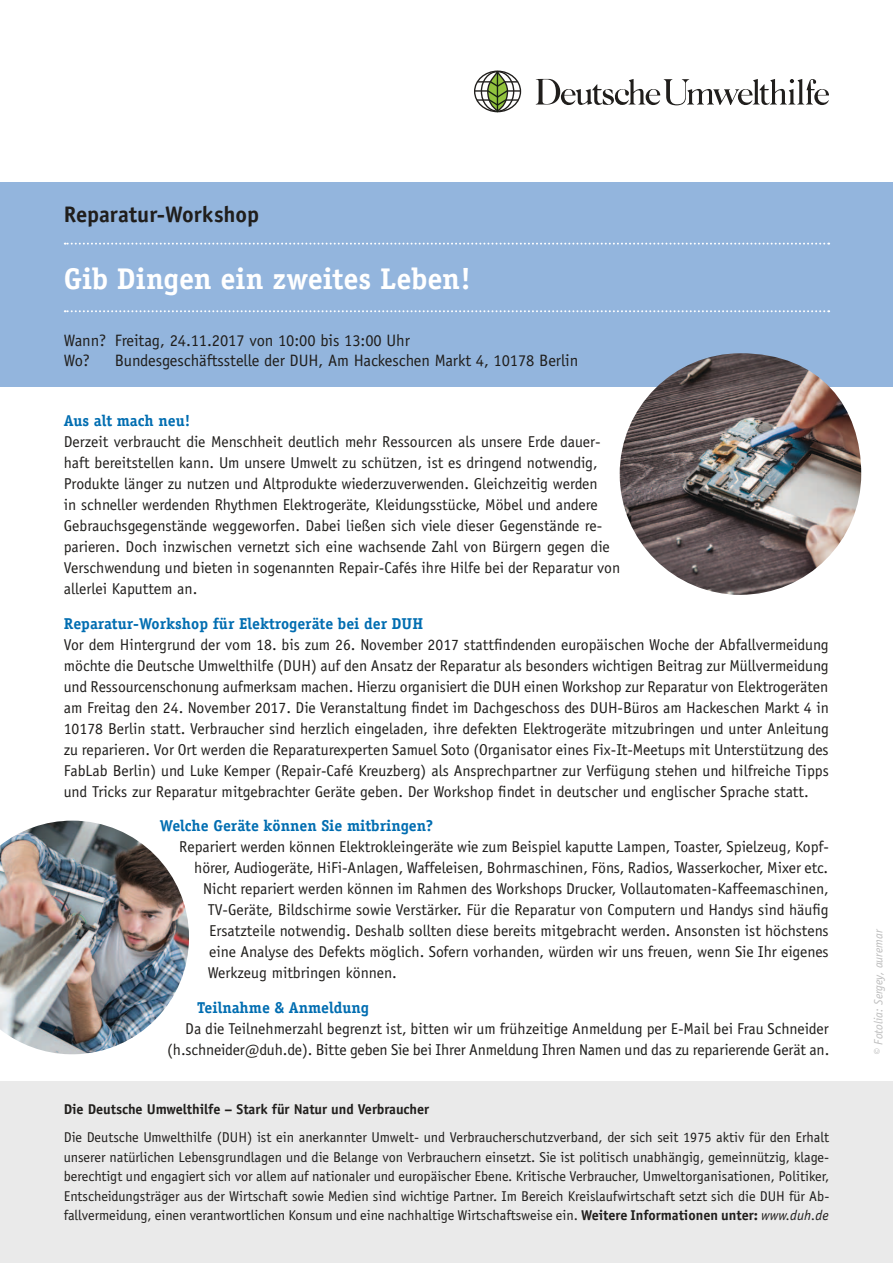
<style>
.page{position:relative;width:893px;height:1263px;background:#fff}
.page>*{position:absolute;margin:0;border:0;box-sizing:border-box;transform-origin:0 0}
.t1{font:700 30px "Officina Serif";color:#fff}
.t2{font:700 22.5px "Officina Sans";color:#201e1c}
.t3{font:16.5px/20.7px "Officina Sans";letter-spacing:-.005em;color:#201e1c}
.t4{font:15.75px/21px "Officina Sans";color:#201e1c}
.t5{font:700 15.75px "Officina Serif";color:#006db1}
.t6{font:14.25px/19.5px "Officina Sans";color:#201e1c;text-align:justify}
.t7{font:700 14.25px "Officina Sans";letter-spacing:-.005em;color:#201e1c}
.t8{font:italic 12px "Officina Sans";color:#bdbdbd}
.s1{font-weight:700}
.s2{font-style:italic}
</style>
<div class="page">
<div style="left:0;top:1082px;width:893px;height:181px;background:#eaeaea"></div>
<div style="left:0;top:183px;width:893px;height:204px;background:#93b5dd"></div>
<svg style="left:475px;top:71px;width:45px;height:41px"></svg>
<div style="left:474px;top:71px;width:47px;height:41px;border:1px solid #201e1c;border-radius:50%"></div>
<svg style="left:481px;top:72px;width:33px;height:39px"></svg>
<div style="left:481px;top:71px;width:33px;height:41px;border:1px solid #201e1c;border-radius:50%"></div>
<svg style="left:536px;top:79px;width:293px;height:27px"></svg>
<svg style="left:488px;top:71px;width:19px;height:40px"></svg>
<div style="left:487px;top:70px;width:21px;height:41px;border:1px solid #201e1c;border-radius:50%"></div>
<hr style="left:497px;top:72px;width:1px;height:40px;background:#162112">
<svg style="left:475px;top:80px;width:45px;height:27px"></svg>
<svg style="left:65px;top:243px;width:764px;height:2px"></svg>
<svg style="left:65px;top:310px;width:764px;height:2px"></svg>
<img style="left:0;top:821px;width:189px;height:233px">
<img style="left:620px;top:353px;width:241px;height:242px;border-radius:121px">
<h2 class="t2" style="left:64px;top:200px;width:197px">Reparatur-Workshop</h2>
<h1 class="t1" style="left:64px;top:260px;width:409px">Gib Dingen ein zweites Leben!</h1>
<p class="t3" style="left:64px;top:330px;width:348px">Wann? Freitag, 24.11.2017 von 10:00 bis 13:00 Uhr<br>Wo?</p>
<p class="t3" style="left:115px;top:350px;width:465px">Bundesgeschäftsstelle der DUH, Am Hackeschen Markt 4, 10178 Berlin</p>
<p class="t5" style="left:64px;top:411px;width:128px">Aus alt mach neu!</p>
<p class="t4" style="left:64px;top:431px;width:558px">Derzeit verbraucht die Menschheit deutlich mehr Ressourcen als unsere Erde dauer&shy;haft bereitstellen kann. Um unsere Umwelt zu schützen, ist es dringend notwendig, Produkte länger zu nutzen und Altprodukte wiederzuverwenden. Gleichzeitig werden<br>in schneller werdenden Rhythmen Elektrogeräte, Kleidungsstücke, Möbel und andere Gebrauchsgegenstände weggeworfen. Dabei ließen sich viele dieser Gegenstände re&shy;parieren. Doch inzwischen vernetzt sich eine wachsende Zahl von Bürgern gegen die Verschwendung und bieten in sogenannten Repair-Cafés ihre Hilfe bei der Reparatur von allerlei Kaputtem an.</p>
<p class="t5" style="left:64px;top:613px;width:361px">Reparatur-Workshop für Elektrogeräte bei der DUH</p>
<p class="t4" style="left:64px;top:634px;width:767px;text-align:justify">Vor dem Hintergrund der vom 18. bis zum 26. November 2017 stattfindenden europäischen Woche der Abfallvermeidung möchte die Deutsche Umwelthilfe (DUH) auf den Ansatz der Reparatur als besonders wichtigen Beitrag zur Müllvermeidung und Ressourcenschonung aufmerksam machen. Hierzu organisiert die DUH einen Workshop zur Reparatur von Elektrogeräten am Freitag den 24. November 2017. Die Veranstaltung findet im Dachgeschoss des DUH-Büros am Hackeschen Markt 4 in 10178 Berlin statt. Verbraucher sind herzlich eingeladen, ihre defekten Elektrogeräte mitzubringen und unter Anleitung zu reparieren. Vor Ort werden die Reparaturexperten Samuel Soto (Organisator eines Fix-It-Meetups mit Unterstützung des FabLab Berlin) und Luke Kemper (Repair-Café Kreuzberg) als Ansprechpartner zur Verfügung stehen und hilfreiche Tipps und Tricks zur Reparatur mitgebrachter Geräte geben. Der Workshop findet in deutscher und englischer Sprache statt.</p>
<p class="t5" style="left:160px;top:816px;width:275px">Welche Geräte können Sie mitbringen?</p>
<p class="t4" style="left:179px;top:836px;width:651px">Repariert werden können Elektrokleingeräte wie zum Beispiel kaputte Lampen, Toaster, Spielzeug, Kopf-</p>
<p class="t4" style="left:194px;top:857px;width:635px">hörer, Audiogeräte, HiFi-Anlagen, Waffeleisen, Bohrmaschinen, Föns, Radios, Wasserkocher, Mixer etc.</p>
<p class="t4" style="left:203px;top:878px;width:627px">Nicht repariert werden können im Rahmen des Workshops Drucker, Vollautomaten-Kaffeemaschinen,</p>
<p class="t4" style="left:208px;top:899px;width:622px">TV-Geräte, Bildschirme sowie Verstärker. Für die Reparatur von Computern und Handys sind häufig</p>
<p class="t4" style="left:209px;top:920px;width:621px">Ersatzteile notwendig. Deshalb sollten diese bereits mitgebracht werden. Ansonsten ist höchstens</p>
<p class="t4" style="left:209px;top:941px;width:621px">eine Analyse des Defekts möglich. Sofern vorhanden, würden wir uns freuen, wenn Sie Ihr eigenes</p>
<p class="t4" style="left:208px;top:962px;width:191px">Werkzeug mitbringen können.</p>
<p class="t5" style="left:197px;top:997px;width:173px">Teilnahme &amp; Anmeldung</p>
<p class="t4" style="left:167px;top:1018px;width:664px;text-align:right">Da die Teilnehmerzahl begrenzt ist, bitten wir um frühzeitige Anmeldung per E-Mail bei Frau Schneider (h.schneider@duh.de). Bitte geben Sie bei Ihrer Anmeldung Ihren Namen und das zu reparierende Gerät an.</p>
<p class="t7" style="left:64px;top:1101px;width:367px">Die Deutsche Umwelthilfe – Stark für Natur und Verbraucher</p>
<p class="t6" style="left:64px;top:1128px;width:767px">Die Deutsche Umwelthilfe (DUH) ist ein anerkannter Umwelt- und Verbraucherschutzverband, der sich seit 1975 aktiv für den Erhalt unserer natürlichen Lebensgrundlagen und die Belange von Verbrauchern einsetzt. Sie ist politisch unabhängig, gemeinnützig, klage&shy;berechtigt und engagiert sich vor allem auf nationaler und europäischer Ebene. Kritische Verbraucher, Umweltorganisationen, Politiker, Entscheidungsträger aus der Wirtschaft sowie Medien sind wichtige Partner. Im Bereich Kreislaufwirtschaft setzt sich die DUH für Ab&shy;fallvermeidung, einen verantwortlichen Konsum und eine nachhaltige Wirtschaftsweise ein. <span class="s1">Weitere Informationen unter:</span> <span class="s2">www.duh.de</span></p>
<p class="t8" style="left:871px;top:1055px;width:127px;rotate:-90deg">© Fotolia: Sergey, auremar</p>
</div>
